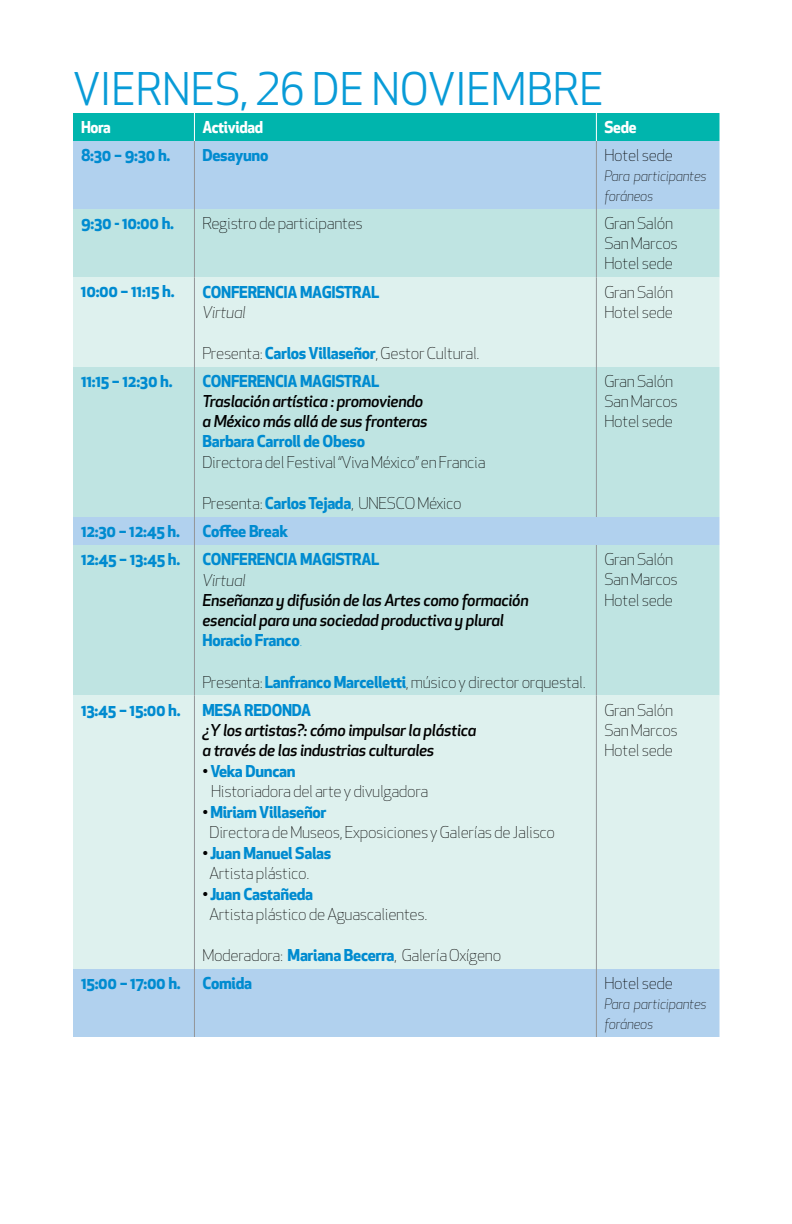
<style>
.page{position:relative;width:792px;height:1224px;background:#fff}
.page>*{position:absolute;margin:0;border:0;box-sizing:border-box;transform-origin:0 0}
.t1{font:44px "Apex New";color:#089bd7}
.t2{font:300 16px/20.2px "Apex New";letter-spacing:-.02em;color:#000}
.t3{font:italic 500 16px/20px "Apex New";letter-spacing:-.02em;color:#000}
.t4{font:700 16px "Apex New";letter-spacing:-.02em;color:#008bd0}
.t5{font:700 16px "Apex New";letter-spacing:-.02em;color:#fff;scale:.96 1}
.t6{font:italic 300 16px "Apex New";letter-spacing:-.02em;color:#000}
.t7{font:italic 300 14px/20px "Apex New";letter-spacing:-.02em;color:#000;scale:.96 1}
.s1{font-weight:700;color:#008bd0}
.s2{font-weight:700;font-style:normal;color:#008bd0}
.s3{font-weight:300;font-style:normal;color:#008bd0}
</style>
<div class="page">
<div style="left:73px;top:141px;width:647px;height:896px;background:#b1d1ee"></div>
<div style="left:73px;top:209px;width:647px;height:69px;background:#bfe4e2"></div>
<svg style="left:73px;top:278px;width:647px;height:691px;background:#ceeae8"></svg>
<hr style="left:194px;top:141px;width:1px;height:68px;background:#939598">
<hr style="left:596px;top:141px;width:1px;height:68px;background:#939598">
<hr style="left:194px;top:209px;width:1px;height:69px;background:#939598">
<hr style="left:596px;top:209px;width:1px;height:69px;background:#939598">
<hr style="left:194px;top:278px;width:1px;height:89px;background:#939598">
<hr style="left:596px;top:278px;width:1px;height:89px;background:#939598">
<hr style="left:194px;top:367px;width:1px;height:150px;background:#939598">
<hr style="left:596px;top:367px;width:1px;height:150px;background:#939598">
<svg style="left:194px;top:517px;width:1px;height:28px"></svg>
<hr style="left:194px;top:545px;width:1px;height:151px;background:#939598">
<hr style="left:596px;top:545px;width:1px;height:151px;background:#939598">
<hr style="left:194px;top:696px;width:1px;height:273px;background:#939598">
<hr style="left:596px;top:696px;width:1px;height:273px;background:#939598">
<hr style="left:194px;top:969px;width:1px;height:68px;background:#939598">
<hr style="left:596px;top:969px;width:1px;height:68px;background:#939598">
<div style="left:73px;top:113px;width:647px;height:28px;background:#00b5ad"></div>
<h1 class="t1" style="left:73px;top:61px;width:532px">VIERNES, 26 DE NOVIEMBRE</h1>
<p class="t5" style="left:81px;top:116px;width:33px">Hora</p>
<p class="t5" style="left:202px;top:116px;width:65px">Actividad</p>
<p class="t5" style="left:604px;top:116px;width:35px">Sede</p>
<p class="t4" style="left:81px;top:144px;width:91px">8:30 – 9:30 h.</p>
<p class="t4" style="left:202px;top:144px;width:67px">Desayuno</p>
<p class="t2" style="left:604px;top:145px;width:70px">Hotel sede</p>
<p class="t7" style="left:604px;top:166px;width:108px">Para participantes foráneos</p>
<p class="t4" style="left:81px;top:212px;width:95px">9:30 - 10:00 h.</p>
<p class="t2" style="left:202px;top:213px;width:162px">Registro de participantes</p>
<p class="t2" style="left:604px;top:213px;width:75px">Gran Salón<br>San Marcos<br>Hotel sede</p>
<p class="t4" style="left:81px;top:280px;width:95px">10:00 – 11:15 h.</p>
<p class="t4" style="left:202px;top:280px;width:178px">CONFERENCIA MAGISTRAL</p>
<p class="t6" style="left:202px;top:302px;width:45px">Virtual</p>
<p class="t2" style="left:202px;top:343px;width:279px">Presenta: <span class="s1">Carlos Villaseñor</span>, Gestor Cultural.</p>
<p class="t2" style="left:604px;top:282px;width:70px">Gran Salón<br>Hotel sede</p>
<p class="t4" style="left:81px;top:370px;width:93px">11:15 – 12:30 h.</p>
<p class="t4" style="left:202px;top:370px;width:178px">CONFERENCIA MAGISTRAL</p>
<p class="t3" style="left:202px;top:391px;width:227px">Traslación artística : promoviendo a México más allá de sus fronteras</p>
<p class="t4" style="left:202px;top:430px;width:164px">Barbara Carroll de Obeso</p>
<p class="t2" style="left:202px;top:452px;width:285px">Directora del Festival “Viva México” en Francia</p>
<p class="t2" style="left:202px;top:493px;width:261px">Presenta: <span class="s1">Carlos Tejada</span>, UNESCO México</p>
<p class="t4" style="left:81px;top:520px;width:100px">12:30 – 12:45 h.</p>
<p class="t4" style="left:202px;top:520px;width:87px">Coffee Break</p>
<p class="t4" style="left:81px;top:548px;width:101px">12:45 – 13:45 h.</p>
<p class="t4" style="left:202px;top:548px;width:178px">CONFERENCIA MAGISTRAL</p>
<p class="t6" style="left:202px;top:570px;width:45px">Virtual</p>
<p class="t3" style="left:202px;top:590px;width:328px">Enseñanza y difusión de las Artes como formación esencial para una sociedad productiva y plural<br><span class="s2">Horacio Franco</span><span class="s3">.</span></p>
<p class="t2" style="left:202px;top:672px;width:385px">Presenta: <span class="s1">Lanfranco Marcelletti</span>, músico y director orquestal.</p>
<p class="t4" style="left:81px;top:698px;width:101px">13:45 – 15:00 h.</p>
<p class="t4" style="left:202px;top:698px;width:110px">MESA REDONDA</p>
<p class="t3" style="left:202px;top:720px;width:275px">¿Y los artistas?: cómo impulsar la plástica a través de las industrias culturales</p>
<p class="t2" style="left:211px;top:761px;width:219px;text-indent:-9px">• <span class="s1">Veka Duncan<br></span>Historiadora del arte y divulgadora</p>
<p class="t2" style="left:210px;top:802px;width:347px;text-indent:-7px">• <span class="s1">Miriam Villaseñor<br></span>Directora de Museos, Exposiciones y Galerías de Jalisco</p>
<p class="t2" style="left:210px;top:843px;width:123px;text-indent:-7px">• <span class="s1">Juan Manuel Salas<br></span>Artista plástico.</p>
<p class="t2" style="left:210px;top:884px;width:219px;text-indent:-7px">• <span class="s1">Juan Castañeda<br></span>Artista plástico de Aguascalientes.</p>
<p class="t2" style="left:202px;top:945px;width:300px">Moderadora: <span class="s1">Mariana Becerra</span>, Galería Oxígeno</p>
<p class="t2" style="left:604px;top:371px;width:75px">Gran Salón<br>San Marcos<br>Hotel sede</p>
<p class="t2" style="left:604px;top:549px;width:75px">Gran Salón<br>San Marcos<br>Hotel sede</p>
<p class="t2" style="left:604px;top:700px;width:75px">Gran Salón<br>San Marcos<br>Hotel sede</p>
<p class="t4" style="left:81px;top:972px;width:101px">15:00 – 17:00 h.</p>
<p class="t4" style="left:202px;top:972px;width:51px">Comida</p>
<p class="t2" style="left:604px;top:973px;width:70px">Hotel sede</p>
<p class="t7" style="left:604px;top:994px;width:108px">Para participantes foráneos</p>
</div>
